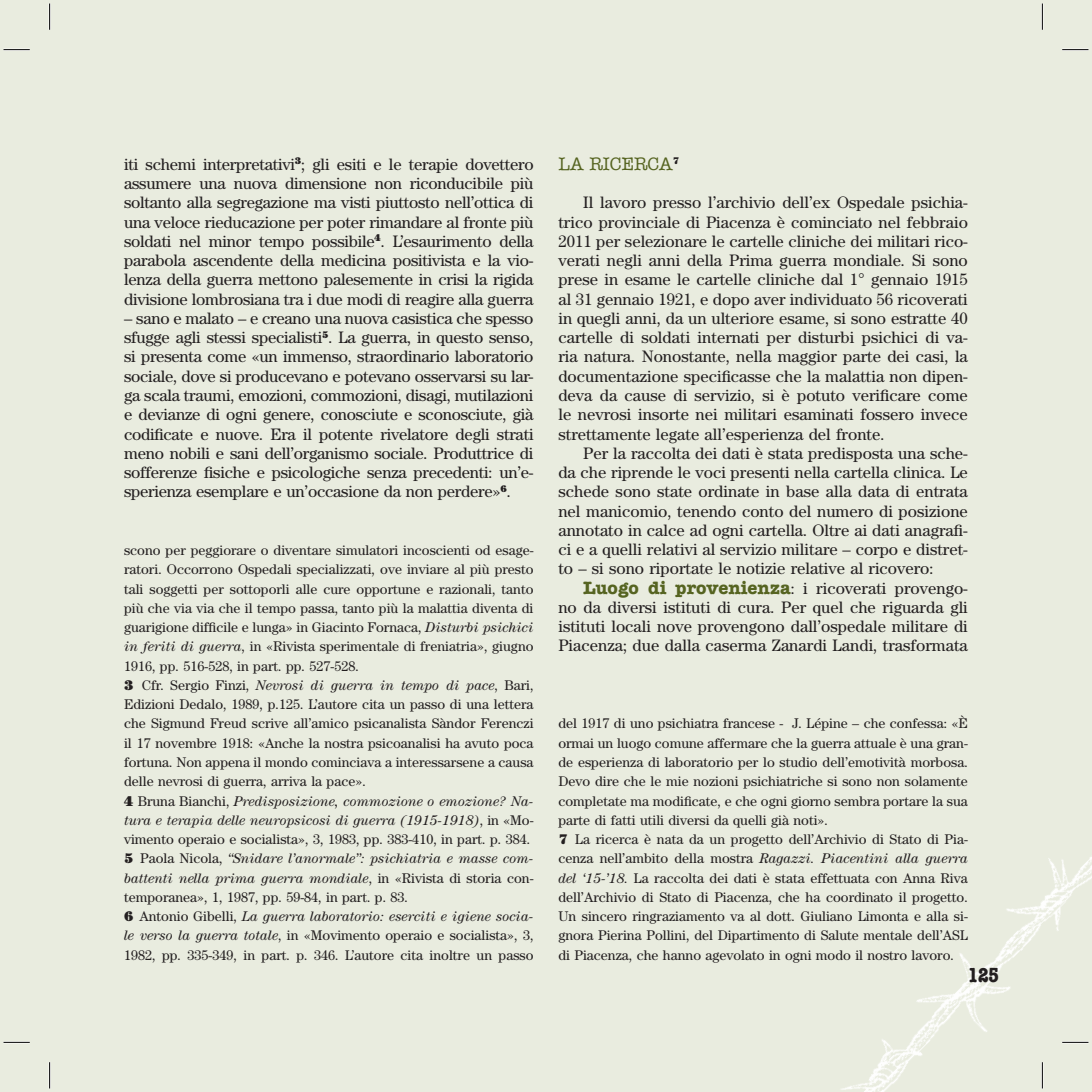
<style>
.page{position:relative;width:1092px;height:1092px;background:#fff}
.page>*{position:absolute;margin:0;border:0;box-sizing:border-box;transform-origin:0 0}
.t1{font:700 condensed 21px "American Typewriter";color:#231f20}
.t2{font:18.38px "American Typewriter";color:#566421}
.t3{font:16.62px/19.2px "Century";color:#231f20;text-align:justify}
.t4{font:14px/19.2px "Century";color:#231f20}
.s1{font-style:italic}
.s2{font-weight:900}
.s3{font-family:"American Typewriter";font-weight:700;font-size:18.38px;color:#566421}
</style>
<div class="page">
<div style="left:0;top:0;width:50px;height:1091px;background:#e9ecdf"></div>
<div style="left:50px;top:0;width:1041px;height:1091px;background:#e9ecdf"></div>
<img style="left:841px;top:857px;width:250px;height:234px">
<hr style="left:4px;top:49px;width:26px;height:2px;background:#fff">
<hr style="left:1062px;top:49px;width:26px;height:2px;background:#fff">
<hr style="left:4px;top:1041px;width:26px;height:2px;background:#fff">
<hr style="left:1062px;top:1041px;width:26px;height:2px;background:#fff">
<hr style="left:49px;top:4px;width:2px;height:26px;background:#fff">
<hr style="left:49px;top:1062px;width:2px;height:26px;background:#fff">
<hr style="left:1041px;top:4px;width:2px;height:26px;background:#fff">
<hr style="left:1041px;top:1062px;width:2px;height:26px;background:#fff">
<svg style="left:4px;top:49px;width:26px;height:1px"></svg>
<svg style="left:1062px;top:49px;width:26px;height:1px"></svg>
<svg style="left:4px;top:1041px;width:26px;height:1px"></svg>
<svg style="left:1062px;top:1041px;width:26px;height:1px"></svg>
<svg style="left:49px;top:4px;width:1px;height:26px"></svg>
<svg style="left:49px;top:1062px;width:1px;height:26px"></svg>
<svg style="left:1041px;top:4px;width:1px;height:26px"></svg>
<svg style="left:1041px;top:1062px;width:1px;height:26px"></svg>
<p class="t3" style="left:124px;top:154px;width:411px">iti schemi interpretativi<sup>3</sup>; gli esiti e le terapie dovettero assumere una nuova dimensione non riconducibile più soltanto alla segregazione ma visti piuttosto nell’ottica di una veloce rieducazione per poter rimandare al fronte più soldati nel minor tempo possibile<sup>4</sup>. L’esaurimento della parabola ascendente della medicina positivista e la vio&shy;lenza della guerra mettono palesemente in crisi la rigida divisione lombrosiana tra i due modi di reagire alla guerra</p>
<p class="t3" style="left:124px;top:308px;width:411px">– sano e malato – e creano una nuova casistica che spesso sfugge agli stessi specialisti<sup>5</sup>. La guerra, in questo senso, si presenta come «un immenso, straordinario laboratorio sociale, dove si producevano e potevano osservarsi su lar&shy;ga scala traumi, emozioni, commozioni, disagi, mutilazioni e devianze di ogni genere, conosciute e sconosciute, già codificate e nuove. Era il potente rivelatore degli strati meno nobili e sani dell’organismo sociale. Produttrice di sofferenze fisiche e psicologiche senza precedenti: un’e&shy;sperienza esemplare e un’occasione da non perdere»<sup>6</sup>.</p>
<p class="t4" style="left:124px;top:540px;width:411px">scono per peggiorare o diventare simulatori incoscienti od esage&shy;ratori. Occorrono Ospedali specializzati, ove inviare al più presto tali soggetti per sottoporli alle cure opportune e razionali, tanto più che via via che il tempo passa, tanto più la malattia diventa di guarigione difficile e lunga» in Giacinto Fornaca, <span class="s1">Disturbi psichici in feriti di guerra</span>, in «Rivista sperimentale di freniatria», giugno 1916, pp. 516-528, in part. pp. 527-528.<br><span class="s2">3</span> Cfr. Sergio Finzi, <span class="s1">Nevrosi di guerra in tempo di pace</span>, Bari, Edizioni Dedalo, 1989, p.125. L’autore cita un passo di una lettera che Sigmund Freud scrive all’amico psicanalista Sàndor Ferenczi il 17 novembre 1918: «Anche la nostra psicoanalisi ha avuto poca fortuna. Non appena il mondo cominciava a interessarsene a causa delle nevrosi di guerra, arriva la pace».<br><span class="s2">4</span> Bruna Bianchi, <span class="s1">Predisposizione, commozione o emozione? Na&shy;tura e terapia delle neuropsicosi di guerra (1915-1918)</span>, in «Mo&shy;vimento operaio e socialista», 3, 1983, pp. 383-410, in part. p. 384.<br><span class="s2">5</span> Paola Nicola, <span class="s1">“Snidare l’anormale”: psichiatria e masse com&shy;battenti nella prima guerra mondiale</span>, in «Rivista di storia con&shy;temporanea», 1, 1987, pp. 59-84, in part. p. 83.<br><span class="s2">6</span> Antonio Gibelli, <span class="s1">La guerra laboratorio: eserciti e igiene socia&shy;le verso la guerra totale</span>, in «Movimento operaio e socialista», 3, 1982, pp. 335-349, in part. p. 346. L’autore cita inoltre un passo</p>
<p class="t2" style="left:558px;top:150px;width:122px">LA RICERCA<sup>7</sup></p>
<p class="t3" style="left:558px;top:193px;width:411px;text-indent:25px">Il lavoro presso l’archivio dell’ex Ospedale psichia&shy;trico provinciale di Piacenza è cominciato nel febbraio 2011 per selezionare le cartelle cliniche dei militari rico&shy;verati negli anni della Prima guerra mondiale. Si sono prese in esame le cartelle cliniche dal 1° gennaio 1915 al 31 gennaio 1921, e dopo aver individuato 56 ricoverati in quegli anni, da un ulteriore esame, si sono estratte 40 cartelle di soldati internati per disturbi psichici di va&shy;ria natura. Nonostante, nella maggior parte dei casi, la documentazione specificasse che la malattia non dipen&shy;deva da cause di servizio, si è potuto verificare come le nevrosi insorte nei militari esaminati fossero invece strettamente legate all’esperienza del fronte.</p>
<p class="t3" style="left:558px;top:443px;width:411px;text-indent:25px">Per la raccolta dei dati è stata predisposta una sche&shy;da che riprende le voci presenti nella cartella clinica. Le schede sono state ordinate in base alla data di entrata nel manicomio, tenendo conto del numero di posizione annotato in calce ad ogni cartella. Oltre ai dati anagrafi&shy;ci e a quelli relativi al servizio militare – corpo e distret&shy;to – si sono riportate le notizie relative al ricovero:</p>
<p class="t3" style="left:558px;top:578px;width:411px;text-indent:25px"><span class="s3">Luogo di provenienza</span>: i ricoverati provengo&shy;no da diversi istituti di cura. Per quel che riguarda gli istituti locali nove provengono dall’ospedale militare di Piacenza; due dalla caserma Zanardi Landi, trasformata</p>
<p class="t4" style="left:558px;top:713px;width:411px">del 1917 di uno psichiatra francese - J. Lépine – che confessa: «È ormai un luogo comune affermare che la guerra attuale è una gran&shy;de esperienza di laboratorio per lo studio dell’emotività morbosa.<br>Devo dire che le mie nozioni psichiatriche si sono non solamente completate ma modificate, e che ogni giorno sembra portare la sua parte di fatti utili diversi da quelli già noti».<br><span class="s2">7</span> La ricerca è nata da un progetto dell’Archivio di Stato di Pia&shy;cenza nell’ambito della mostra <span class="s1">Ragazzi. Piacentini alla guerra del ‘15-’18.</span> La raccolta dei dati è stata effettuata con Anna Riva dell’Archivio di Stato di Piacenza, che ha coordinato il progetto.<br>Un sincero ringraziamento va al dott. Giuliano Limonta e alla si&shy;gnora Pierina Pollini, del Dipartimento di Salute mentale dell’ASL di Piacenza, che hanno agevolato in ogni modo il nostro lavoro.</p>
<p class="t1" style="left:967px;top:958px;width:33px">125</p>
</div>
